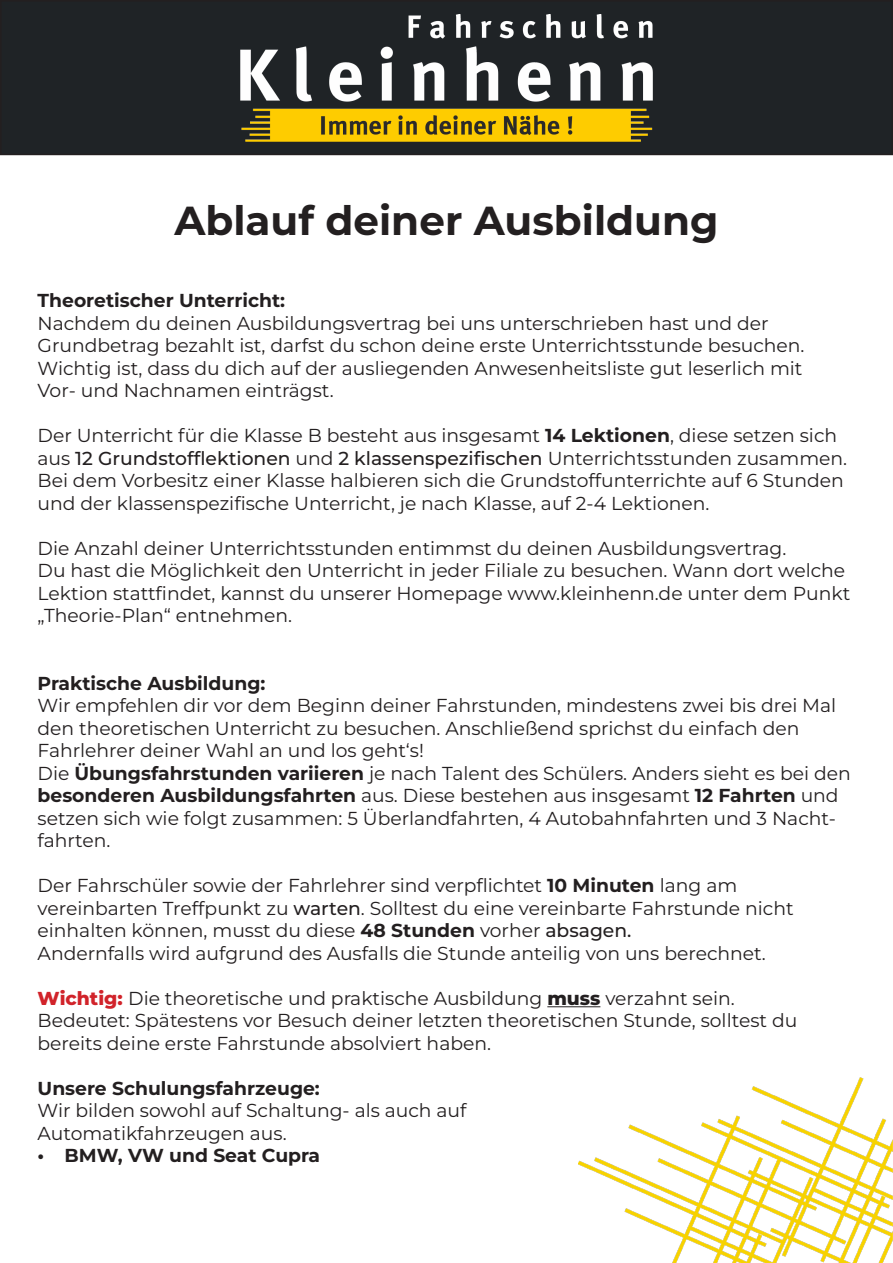
<style>
.page{position:relative;width:893px;height:1263px;background:#fff}
.page>*{position:absolute;margin:0;border:0;box-sizing:border-box;transform-origin:0 0}
.t1{font:700 40.5px "Montserrat";color:#231f20}
.t2{font:18.75px/22.5px "Montserrat";color:#231f20}
.t3{font:700 18.75px "Montserrat";color:#231f20}
.s1{font-weight:700}
.s2{font-weight:500}
.s3{font-weight:800;color:#d1232a}
.s4{font-weight:800}
</style>
<div class="page">
<div style="left:1px;top:1px;width:891px;height:153px;background:#1f2326"></div>
<div style="left:0;top:0;width:893px;height:155px;border:2px solid #231f20"></div>
<hr style="left:547px;top:1006px;width:53px;height:1px;background:#231f20">
<img style="left:578px;top:1078px;width:315px;height:185px">
<img style="left:240px;top:14px;width:413px;height:127px">
<p class="t1" style="left:174px;top:193px;width:546px">Ablauf deiner Ausbildung</p>
<p class="t3" style="left:38px;top:288px;width:249px">Theoretischer Unterricht:</p>
<p class="t2" style="left:38px;top:311px;width:768px">Nachdem du deinen Ausbildungsvertrag bei uns unterschrieben hast und der Grundbetrag bezahlt ist, darfst du schon deine erste Unterrichtsstunde besuchen.<br>Wichtig ist, dass du dich auf der ausliegenden Anwesenheitsliste gut leserlich mit Vor- und Nachnamen einträgst.</p>
<p class="t2" style="left:38px;top:424px;width:811px">Der Unterricht für die Klasse B besteht aus insgesamt <span class="s1">14 Lektionen</span>, diese setzen sich aus <span class="s2">12 Grundstofflektionen</span> und <span class="s2">2 klassenspezifischen</span> Unterrichtsstunden zusammen.<br>Bei dem Vorbesitz einer Klasse halbieren sich die Grundstoffunterrichte auf 6 Stunden und der klassenspezifische Unterricht, je nach Klasse, auf 2-4 Lektionen.</p>
<p class="t2" style="left:38px;top:536px;width:750px">Die Anzahl deiner Unterrichtsstunden entimmst du deinen Ausbildungsvertrag.</p>
<p class="t2" style="left:38px;top:559px;width:814px">Du hast die Möglichkeit den Unterricht in jeder Filiale zu besuchen. Wann dort welche<br>Lektion stattfindet, kannst du unserer Homepage www.kleinhenn.de unter dem Punkt „Theorie-Plan“ entnehmen.</p>
<p class="t3" style="left:38px;top:671px;width:229px">Praktische Ausbildung:</p>
<p class="t2" style="left:38px;top:694px;width:800px">Wir empfehlen dir vor dem Beginn deiner Fahrstunden, mindestens zwei bis drei Mal den theoretischen Unterricht zu besuchen. Anschließend sprichst du einfach den<br>Fahrlehrer deiner Wahl an und los geht‘s!</p>
<p class="t2" style="left:38px;top:761px;width:815px">Die <span class="s1">Übungsfahrstunden variieren</span> je nach Talent des Schülers. Anders sieht es bei den <span class="s1">besonderen Ausbildungsfahrten</span> aus. Diese bestehen aus insgesamt <span class="s1">12 Fahrten</span> und setzen sich wie folgt zusammen: 5 Überlandfahrten, 4 Autobahnfahrten und 3 Nacht&shy;fahrten.</p>
<p class="t2" style="left:38px;top:874px;width:758px">Der Fahrschüler sowie der Fahrlehrer sind verpflichtet <span class="s1">10 Minuten</span> lang am vereinbarten Treffpunkt zu <span class="s2">warten</span>. Solltest du eine vereinbarte Fahrstunde nicht einhalten können, musst du diese <span class="s1">48 Stunden</span> vorher <span class="s2">absagen.<br></span>Andernfalls wird aufgrund des Ausfalls die Stunde anteilig von uns berechnet.</p>
<p class="t2" style="left:38px;top:986px;width:761px"><span class="s3">Wichtig:</span> Die theoretische und praktische Ausbildung <span class="s4">muss</span> verzahnt sein.<br>Bedeutet: Spätestens vor Besuch deiner letzten theoretischen Stunde, solltest du bereits deine erste Fahrstunde absolviert haben.</p>
<p class="t2" style="left:38px;top:1076px;width:430px"><span class="s1">Unsere Schulungsfahrzeuge:<br></span>Wir bilden sowohl auf Schaltung- als auch auf<br>Automatikfahrzeugen aus.</p>
<p class="t3" style="left:38px;top:1143px;width:284px">• BMW, VW und Seat Cupra</p>
</div>
